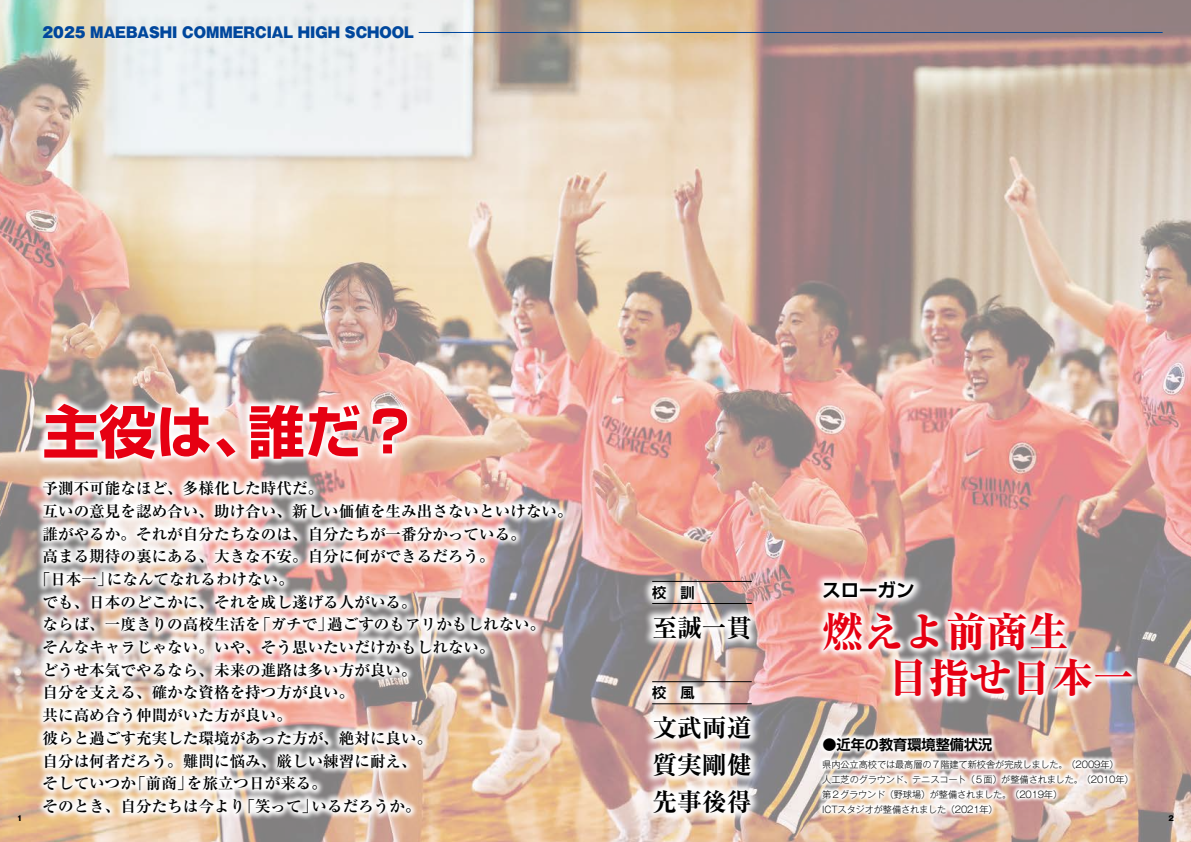
<style>
.page{position:relative;width:1191px;height:842px;background:#fff}
.page>*{position:absolute;margin:0;border:0;box-sizing:border-box;transform-origin:0 0}
.t1{font:700 56.7px "Shin Go Pro";color:#e60012}
.t2{font:800 41.1px/46.1px "Ryumin Pro";color:#e60012}
.t3{font:700 expanded 24.8px/36.9px "Ryumin Pro";color:#000;text-align:justify}
.t4{font:700 18.4px "Shin Go Pro De";color:#000}
.t5{font:700 15.6px "Ryumin Pro";color:#000}
.t6{font:900 14.2px "Gothic MB101 Pro";color:#00479d}
.t7{font:700 14.2px "Shin Go Pro De";color:#000}
.t8{font:300 9.2px/14.9px "Gothic MB101 Pro";letter-spacing:-.015em;color:#000}
.t9{font:800 7.1px "Gothic MB101 Pro";color:#000}
</style>
<div class="page">
<img style="left:595px;top:0;width:596px;height:842px">
<svg style="left:815px;top:605px;width:324px;height:99px"></svg>
<svg style="left:642px;top:676px;width:62px;height:33px"></svg>
<svg style="left:642px;top:575px;width:62px;height:34px"></svg>
<hr style="left:595px;top:32px;width:567px;height:1px;background:#00479d">
<hr style="left:652px;top:581px;width:99px;height:1px;background:#000">
<hr style="left:652px;top:603px;width:99px;height:1px;background:#000">
<hr style="left:652px;top:681px;width:99px;height:1px;background:#000">
<hr style="left:652px;top:703px;width:99px;height:1px;background:#000">
<svg style="left:813px;top:571px;width:110px;height:37px"></svg>
<svg style="left:817px;top:732px;width:315px;height:86px"></svg>
<svg style="left:643px;top:606px;width:117px;height:43px"></svg>
<svg style="left:643px;top:706px;width:118px;height:117px"></svg>
<img style="left:0;top:0;width:595px;height:842px">
<hr style="left:419px;top:32px;width:176px;height:1px;background:#00479d">
<svg style="left:36px;top:396px;width:379px;height:71px"></svg>
<svg style="left:35px;top:473px;width:535px;height:348px"></svg>
<svg style="left:822px;top:693px;width:14px;height:1px"></svg>
<p class="t6" style="left:43px;top:21px;width:373px">2025 MAEBASHI COMMERCIAL HIGH SCHOOL</p>
<p class="t9" style="left:17px;top:813px;width:7px">1</p>
<h1 class="t1" style="left:43px;top:387px;width:228px">主役は、</h1>
<p class="t5" style="left:43px;top:476px;width:282px">予測不可能なほど、多様化した時代だ。</p>
<p class="t5" style="left:43px;top:499px;width:532px">互いの意見を認め合い、助け合い、新しい価値を生み出さないといけない。</p>
<p class="t5" style="left:43px;top:521px;width:485px">誰がやるか。それが自分たちなのは、自分たちが一番分かっている。</p>
<p class="t5" style="left:43px;top:544px;width:454px">高まる期待の裏にある、大きな不安。自分に何ができるだろう。</p>
<p class="t5" style="left:107px;top:567px;width:189px">になんてなれるわけない。</p>
<h1 class="t1" style="left:248px;top:387px;width:172px">誰だ?</h1>
<p class="t5" style="left:35px;top:567px;width:79px">「日本一」</p>
<p class="t5" style="left:43px;top:589px;width:376px">でも、日本のどこかに、それを成し遂げる人がいる。</p>
<p class="t5" style="left:327px;top:612px;width:220px">過ごすのもアリかもしれない。</p>
<p class="t5" style="left:43px;top:612px;width:220px">ならば、一度きりの高校生活を</p>
<p class="t5" style="left:43px;top:635px;width:454px">そんなキャラじゃない。いや、そう思いたいだけかもしれない。</p>
<p class="t5" style="left:43px;top:657px;width:376px">どうせ本気でやるなら、未来の進路は多い方が良い。</p>
<p class="t5" style="left:43px;top:680px;width:313px">自分を支える、確かな資格を持つ方が良い。</p>
<p class="t5" style="left:43px;top:703px;width:251px">共に高め合う仲間がいた方が良い。</p>
<p class="t5" style="left:43px;top:725px;width:391px">彼らと過ごす充実した環境があった方が、絶対に良い。</p>
<p class="t5" style="left:43px;top:748px;width:376px">自分は何者だろう。難問に悩み、厳しい練習に耐え、</p>
<p class="t5" style="left:187px;top:771px;width:142px">を旅立つ日が来る。</p>
<p class="t5" style="left:255px;top:612px;width:79px">「ガチで」</p>
<p class="t5" style="left:130px;top:771px;width:64px">「前商」</p>
<p class="t5" style="left:43px;top:771px;width:95px">そしていつか</p>
<p class="t5" style="left:311px;top:794px;width:111px">いるだろうか。</p>
<p class="t5" style="left:43px;top:794px;width:204px">そのとき、自分たちは今より</p>
<p class="t5" style="left:239px;top:794px;width:79px">「笑って」</p>
<p class="t7" style="left:652px;top:581px;width:44px">校　訓</p>
<p class="t4" style="left:822px;top:575px;width:94px">スローガン</p>
<h3 class="t3" style="left:652px;top:607px;width:101px">至誠一貫</h3>
<p class="t7" style="left:652px;top:681px;width:44px">校　風</p>
<h3 class="t3" style="left:652px;top:707px;width:101px">文武両道質実剛健先事後得</h3>
<h2 class="t2" style="left:887px;top:605px;width:248px;text-indent:-65px">燃えよ前商生<br>目指せ日本一</h2>
<p class="t7" style="left:822px;top:732px;width:172px">●近年の教育環境整備状況</p>
<p class="t8" style="left:822px;top:756px;width:313px">県内公立高校では最高層の７階建て新校舎が完成しました。（2009年(<br>人工芝のグラウンド、テニスコート（５面）が整備されました。（2010年(第２グラウンド（野球場）が整備されました。（2019年(<br>ICTスタジオが整備されました（2021年(</p>
<p class="t9" style="left:1168px;top:813px;width:7px">2</p>
</div>
